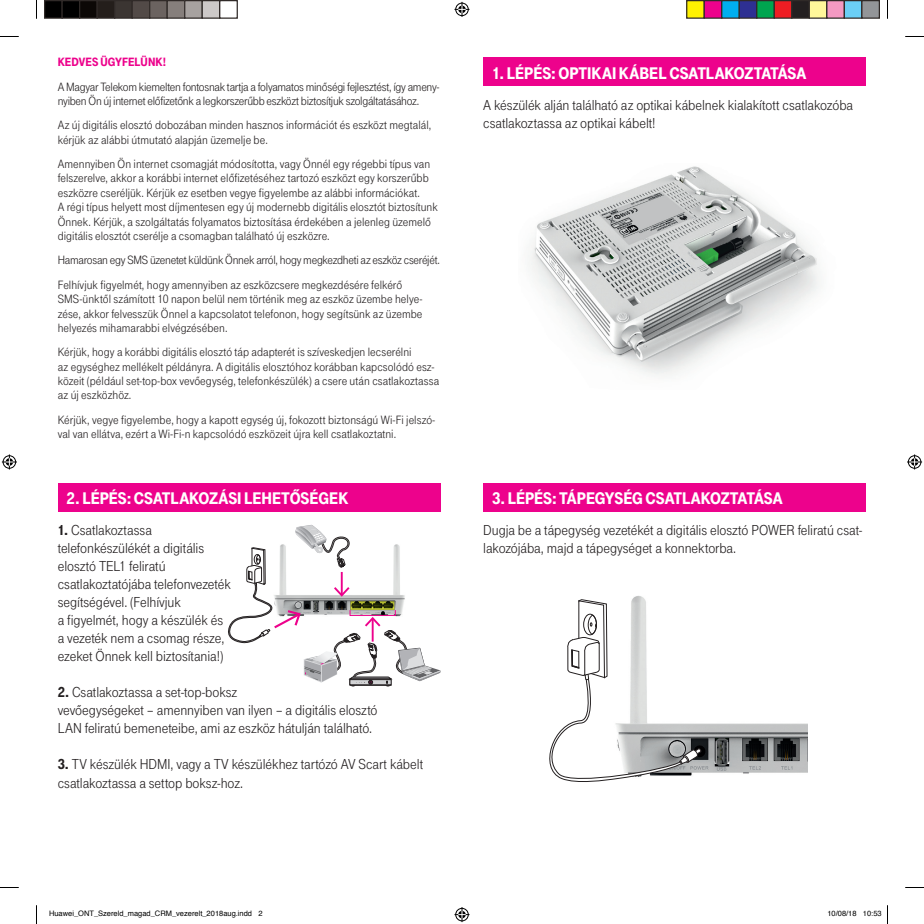
<style>
.page{position:relative;width:924px;height:924px;background:#fff}
.page>*{position:absolute;margin:0;border:0;box-sizing:border-box;transform-origin:0 0}
.t1{font:17.5px "Tele Grotesk H Ultr";letter-spacing:-.005em;color:#fff}
.t2{font:15px/18px "Tele Grotesk H Norm";letter-spacing:-.005em;color:#231f20}
.t3{font:12.5px/14.4px "Tele Grotesk H Norm";letter-spacing:.005em;color:#231f20}
.t4{font:12.5px/14.4px "Tele Grotesk H Norm";letter-spacing:-.02em;color:#231f20}
.t5{font:12.5px/24.4px "Tele Grotesk H Norm";letter-spacing:-.015em;color:#231f20}
.t6{font:12.5px "Tele Grotesk H Ultr";letter-spacing:.01em;color:#ed028c}
.t7{font:7.5px "Helvetica";color:#000}
.s1{font-family:"Tele Grotesk H Ultr"}
</style>
<div class="page">
<div style="left:483px;top:58px;width:383px;height:28px;background:#ed028c"></div>
<img style="left:528px;top:166px;width:292px;height:210px">
<img style="left:632px;top:596px;width:175px;height:178px">
<div style="left:483px;top:483px;width:383px;height:28px;background:#ed028c"></div>
<svg style="left:549px;top:599px;width:152px;height:183px"></svg>
<div style="left:58px;top:483px;width:382px;height:28px;background:#ed028c"></div>
<svg style="left:228px;top:524px;width:212px;height:162px"></svg>
<svg style="left:0;top:36px;width:19px;height:1px"></svg>
<svg style="left:905px;top:36px;width:18px;height:1px"></svg>
<svg style="left:0;top:887px;width:19px;height:1px"></svg>
<svg style="left:905px;top:887px;width:18px;height:1px"></svg>
<svg style="left:36px;top:0;width:1px;height:19px"></svg>
<svg style="left:36px;top:905px;width:1px;height:18px"></svg>
<svg style="left:887px;top:0;width:1px;height:19px"></svg>
<svg style="left:454px;top:2px;width:15px;height:15px"></svg>
<svg style="left:454px;top:907px;width:15px;height:14px"></svg>
<svg style="left:2px;top:454px;width:15px;height:15px"></svg>
<svg style="left:907px;top:454px;width:14px;height:15px"></svg>
<div style="left:45px;top:1px;width:17px;height:17px;background:#000"></div>
<div style="left:44px;top:0;width:19px;height:19px;border:1px solid #302a28"></div>
<div style="left:62px;top:1px;width:18px;height:17px;background:#000"></div>
<div style="left:61px;top:0;width:19px;height:19px;border:1px solid #302a28"></div>
<div style="left:80px;top:1px;width:17px;height:17px;background:#0c0806"></div>
<div style="left:79px;top:0;width:19px;height:19px;border:1px solid #302a28"></div>
<div style="left:97px;top:1px;width:18px;height:17px;background:#241e1b"></div>
<div style="left:96px;top:0;width:19px;height:19px;border:1px solid #302a28"></div>
<div style="left:115px;top:1px;width:17px;height:17px;background:#3b3532"></div>
<div style="left:114px;top:0;width:19px;height:19px;border:1px solid #302a28"></div>
<div style="left:132px;top:1px;width:18px;height:17px;background:#524a47"></div>
<div style="left:131px;top:0;width:19px;height:19px;border:1px solid #302a28"></div>
<div style="left:150px;top:1px;width:17px;height:17px;background:#6b6360"></div>
<div style="left:149px;top:0;width:19px;height:19px;border:1px solid #302a28"></div>
<div style="left:167px;top:1px;width:18px;height:17px;background:#867f7c"></div>
<div style="left:166px;top:0;width:19px;height:19px;border:1px solid #302a28"></div>
<div style="left:185px;top:1px;width:17px;height:17px;background:#a7a2a0"></div>
<div style="left:184px;top:0;width:19px;height:19px;border:1px solid #302a28"></div>
<div style="left:202px;top:1px;width:18px;height:17px;background:#cdc9c8"></div>
<div style="left:201px;top:0;width:19px;height:19px;border:1px solid #302a28"></div>
<div style="left:219px;top:0;width:19px;height:19px;border:1px solid #302a28"></div>
<div style="left:686px;top:1px;width:18px;height:17px;background:#fff101"></div>
<div style="left:686px;top:0;width:18px;height:19px;border:1px solid #302a28"></div>
<div style="left:704px;top:1px;width:17px;height:17px;background:#ed028c"></div>
<div style="left:703px;top:0;width:19px;height:19px;border:1px solid #302a28"></div>
<div style="left:721px;top:1px;width:18px;height:17px;background:#00aeef"></div>
<div style="left:721px;top:0;width:18px;height:19px;border:1px solid #302a28"></div>
<div style="left:739px;top:1px;width:17px;height:17px;background:#2e3092"></div>
<div style="left:738px;top:0;width:19px;height:19px;border:1px solid #302a28"></div>
<div style="left:756px;top:1px;width:18px;height:17px;background:#00a54f"></div>
<div style="left:756px;top:0;width:18px;height:19px;border:1px solid #302a28"></div>
<div style="left:774px;top:1px;width:17px;height:17px;background:#ee1d23"></div>
<div style="left:773px;top:0;width:19px;height:19px;border:1px solid #302a28"></div>
<div style="left:791px;top:1px;width:18px;height:17px;background:#231f20"></div>
<div style="left:791px;top:0;width:18px;height:19px;border:1px solid #302a28"></div>
<div style="left:809px;top:1px;width:17px;height:17px;background:#fff79a"></div>
<div style="left:808px;top:0;width:19px;height:19px;border:1px solid #302a28"></div>
<div style="left:826px;top:1px;width:18px;height:17px;background:#f499c2"></div>
<div style="left:826px;top:0;width:18px;height:19px;border:1px solid #302a28"></div>
<div style="left:844px;top:1px;width:17px;height:17px;background:#6bcff6"></div>
<div style="left:843px;top:0;width:19px;height:19px;border:1px solid #302a28"></div>
<div style="left:861px;top:1px;width:18px;height:17px;background:#939598"></div>
<div style="left:861px;top:0;width:18px;height:19px;border:1px solid #302a28"></div>
<svg style="left:887px;top:905px;width:1px;height:18px"></svg>
<p class="t6" style="left:58px;top:55px;width:110px">KEDVES ÜGYFELÜNK!</p>
<p class="t4" style="left:58px;top:79px;width:383px">A Magyar Telekom kiemelten fontosnak tartja a folyamatos minőségi fejlesztést, így amen - nyiben Ön új internet előfizetőnk a legkorszerűbb eszközt biztosítjuk szolgáltatásához.</p>
<p class="t3" style="left:58px;top:118px;width:375px">Az új digitális elosztó dobozában minden hasznos információt és eszközt megtalál, kérjük az alábbi útmutató alapján üzemelje be.</p>
<p class="t3" style="left:58px;top:157px;width:381px">Amennyiben Ön internet csomagját módosította, vagy Önnél egy régebbi típus van felszerelve, akkor a korábbi internet előfizetéséhez tartozó eszközt egy korszerűbb eszközre cseréljük. Kérjük ez esetben vegye figyelembe az alábbi információkat.<br>A régi típus helyett most díjmentesen egy új modernebb digitális elosztót biztosítunk Önnek. Kérjük, a szolgáltatás folyamatos biztosítása érdekében a jelenleg üzemelő digitális elosztót cserélje a csomagban található új eszközre.</p>
<p class="t5" style="left:58px;top:248px;width:383px">Hamarosan egy SMS üzenetet küldünk Önnek arról, hogy megkezdheti az eszköz cseréjét.<br>Felhívjuk figyelmét, hogy amennyiben az eszközcsere megkezdésére felkérő</p>
<p class="t3" style="left:58px;top:292px;width:366px;text-align:justify">SMS-ünktől számított 10 napon belül nem történik meg az eszköz üzembe helye&shy;zése, akkor felvesszük Önnel a kapcsolatot telefonon, hogy segítsünk az üzembe helyezés mihamarabbi elvégzésében.</p>
<p class="t3" style="left:58px;top:345px;width:383px">Kérjük, hogy a korábbi digitális elosztó táp adapterét is szíveskedjen lecserélni<br>az egységhez mellékelt példányra. A digitális elosztóhoz korábban kapcsolódó esz&shy;közeit (például set-top-box vevőegység, telefonkészülék) a csere után csatlakoztassa az új eszközhöz.</p>
<p class="t3" style="left:58px;top:412px;width:379px">Kérjük, vegye figyelembe, hogy a kapott egység új, fokozott biztonságú Wi-Fi jelszó&shy;val van ellátva, ezért a Wi-Fi-n kapcsolódó eszközeit újra kell csatlakoztatni.</p>
<h1 class="t1" style="left:67px;top:488px;width:282px">2. LÉPÉS: CSATLAKOZÁSI LEHETŐSÉGEK</h1>
<p class="t2" style="left:58px;top:521px;width:175px"><span class="s1">1.</span> Csatlakoztassa telefonkészülékét a digitális elosztó TEL1 feliratú csatlakoztatójába telefonvezeték segítségével. (Felhívjuk<br>a figyelmét, hogy a készülék és a vezeték nem a csomag része, ezeket Önnek kell biztosítania!)</p>
<p class="t2" style="left:58px;top:683px;width:321px"><span class="s1">2.</span> Csatlakoztassa a set-top-boksz<br>vevőegységeket – amennyiben van ilyen – a digitális elosztó<br>LAN feliratú bemeneteibe, ami az eszköz hátulján található.</p>
<p class="t2" style="left:58px;top:755px;width:367px"><span class="s1">3.</span> TV készülék HDMI, vagy a TV készülékhez tartózó AV Scart kábelt csatlakoztassa a settop boksz-hoz.</p>
<h1 class="t1" style="left:492px;top:63px;width:316px">1. LÉPÉS: OPTIKAI KÁBEL CSATLAKOZTATÁSA</h1>
<p class="t2" style="left:483px;top:96px;width:371px">A készülék alján található az optikai kábelnek kialakított csatlakozóba csatlakoztassa az optikai kábelt!</p>
<h1 class="t1" style="left:492px;top:488px;width:292px">3. LÉPÉS: TÁPEGYSÉG CSATLAKOZTATÁSA</h1>
<p class="t2" style="left:483px;top:521px;width:380px">Dugja be a tápegység vezetékét a digitális elosztó POWER feliratú csat&shy;lakozójába, majd a tápegységet a konnektorba.</p>
<p class="t7" style="left:49px;top:907px;width:215px">Huawei_ONT_Szereld_magad_CRM_vezerelt_2018aug.indd 2</p>
<p class="t7" style="left:827px;top:907px;width:56px">10/08/18 10:53</p>
</div>
